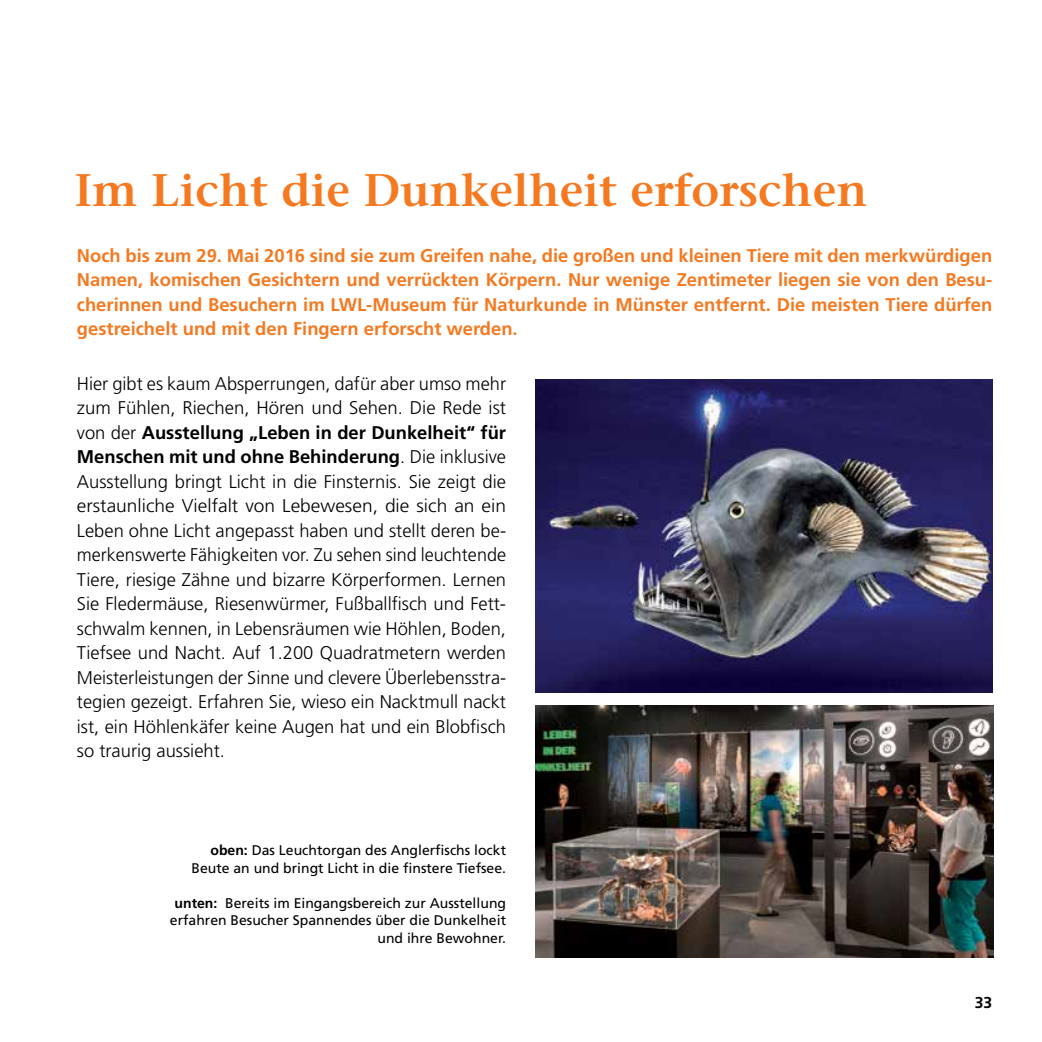
<style>
.page{position:relative;width:1042px;height:1042px;background:#fff}
.page>*{position:absolute;margin:0;border:0;box-sizing:border-box;transform-origin:0 0}
.t1{font:600 45.5px "Stone Serif";color:#f47920}
.t2{font:300 18.38px/24.5px "Frutiger LT";color:#000;text-align:justify}
.t3{font:700 18.38px/24.5px "Frutiger LT";color:#f47920;text-align:justify}
.t4{font:700 15.75px "Frutiger";color:#000}
.t5{font:14px/17.5px "Frutiger LT";color:#000;text-align:right}
.s1{font-weight:700}
</style>
<div class="page">
<img style="left:536px;top:705px;width:457px;height:252px">
<img style="left:536px;top:379px;width:457px;height:313px">
<h1 class="t1" style="left:74px;top:162px;width:794px">Im Licht die Dunkelheit erforschen</h1>
<p class="t3" style="left:77px;top:243px;width:917px">Noch bis zum 29. Mai 2016 sind sie zum Greifen nahe, die großen und kleinen Tiere mit den merkwürdigen Namen, komischen Gesichtern und verrückten Körpern. Nur wenige Zentimeter liegen sie von den Besu&shy;cherinnen und Besuchern im LWL-Museum für Naturkunde in Münster entfernt. Die meisten Tiere dürfen gestreichelt und mit den Fingern erforscht werden.</p>
<p class="t2" style="left:77px;top:371px;width:431px">Hier gibt es kaum Absperrungen, dafür aber umso mehr zum Fühlen, Riechen, Hören und Sehen. Die Rede ist von der <span class="s1">Ausstellung „Leben in der Dunkelheit“ für Menschen mit und ohne Behinderung</span>. Die inklusive Ausstellung bringt Licht in die Finsternis. Sie zeigt die erstaunliche Vielfalt von Lebewesen, die sich an ein Leben ohne Licht angepasst haben und stellt deren be&shy;merkenswerte Fähigkeiten vor. Zu sehen sind leuchtende Tiere, riesige Zähne und bizarre Körperformen. Lernen Sie Fledermäuse, Riesenwürmer, Fußballfisch und Fett&shy;schwalm kennen, in Lebensräumen wie Höhlen, Boden, Tiefsee und Nacht. Auf 1.200 Quadratmetern werden Meisterleistungen der Sinne und clevere Überlebensstra&shy;tegien gezeigt. Erfahren Sie, wieso ein Nacktmull nackt ist, ein Höhlenkäfer keine Augen hat und ein Blobfisch so traurig aussieht.</p>
<p class="t5" style="left:191px;top:841px;width:316px"><span class="s1">oben:</span> Das Leuchtorgan des Anglerfischs lockt<br>Beute an und bringt Licht in die finstere Tiefsee.</p>
<p class="t5" style="left:170px;top:894px;width:338px"><span class="s1">unten:</span> Bereits im Eingangsbereich zur Ausstellung erfahren Besucher Spannendes über die Dunkelheit und ihre Bewohner.</p>
<p class="t4" style="left:975px;top:993px;width:19px">33</p>
</div>
